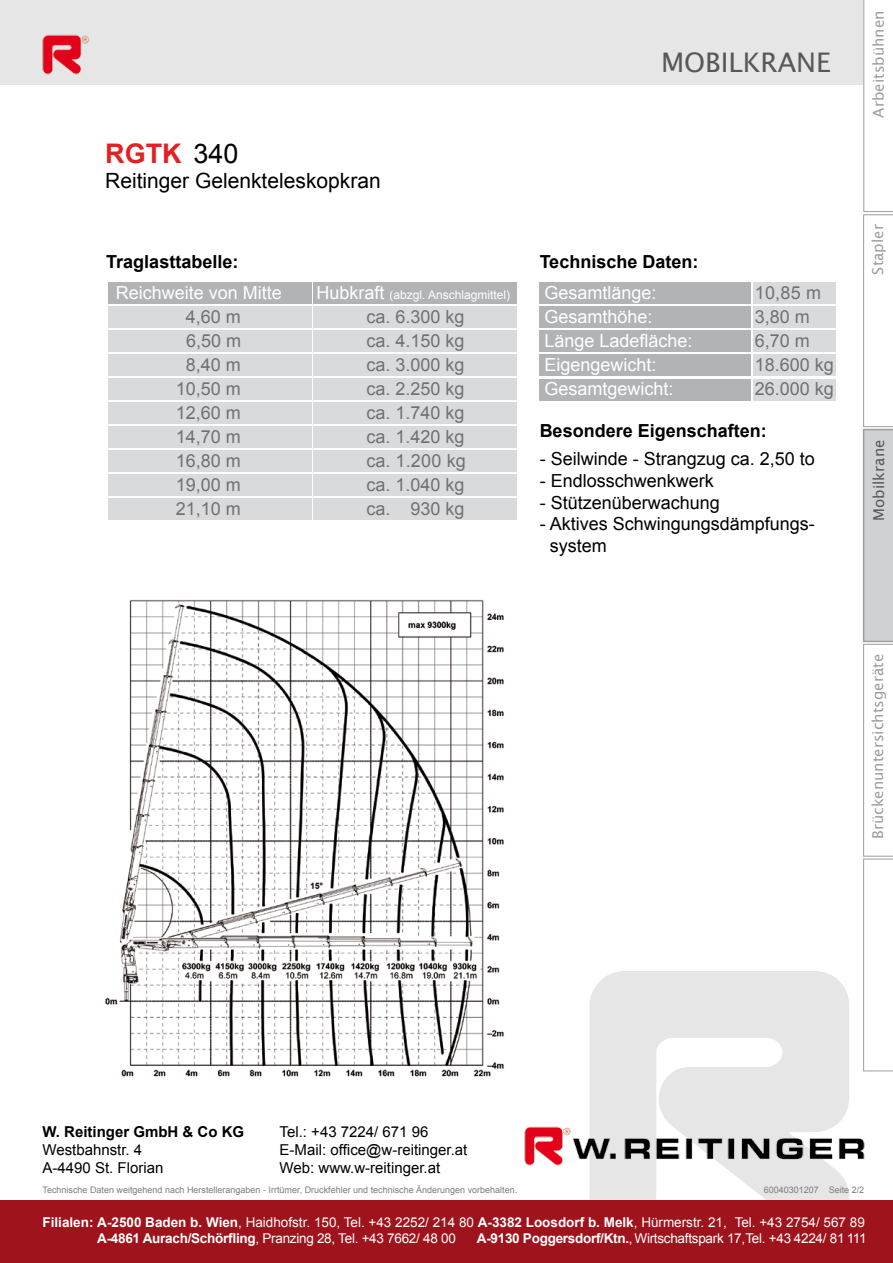
<style>
.page{position:relative;width:893px;height:1263px;background:#fff}
.page>*{position:absolute;margin:0;border:0;box-sizing:border-box;transform-origin:0 0}
.t1{font:27px "Lucida Sans";color:#58585a}
.t2{font:700 27px "Arial";color:#e32124}
.t3{font:21px "Arial";color:#000}
.t4{font:18px/24px "Arial";color:#707172;text-align:center}
.t5{font:18px/21.6px "Arial";color:#000}
.t6{font:18px/24px "Arial";color:#fff}
.t7{font:700 18px "Arial";color:#000}
.t8{font:15px/18px "Arial";color:#000}
.t9{font:15px "Lucida Sans";color:#9c9e9f}
.t10{font:700 15px "Arial";color:#000}
.t11{font:15px "Lucida Sans";color:#58585a}
.t12{font:13.5px/16.4px "Arial";color:#fff}
.t13{font:13.5px "Arial";letter-spacing:-.02em;color:#fff}
.t14{font:12px "Arial";color:#fff}
.t15{font:9px "Arial";color:#7b7c7e}
.s1{font-weight:400;color:#000}
.s2{font-size:18px}
.s3{font-weight:700}
</style>
<div class="page">
<svg style="left:589px;top:971px;width:260px;height:229px;fill:#e6e6e6"></svg>
<div style="left:0;top:1200px;width:893px;height:63px;background:#9f141c"></div>
<div style="left:0;top:0;width:863px;height:85px;background:#e6e6e6"></div>
<svg style="left:863px;top:0;width:30px;height:1071px"></svg>
<img style="left:42px;top:34px;width:47px;height:41px">
<img style="left:524px;top:1123px;width:341px;height:45px">
<div style="left:108px;top:282px;width:203px;height:22px;background:#b1b3b4"></div>
<div style="left:108px;top:306px;width:203px;height:22px;background:#d9dadb"></div>
<div style="left:108px;top:330px;width:203px;height:22px;background:#d9dadb"></div>
<div style="left:108px;top:354px;width:203px;height:22px;background:#d9dadb"></div>
<div style="left:108px;top:378px;width:203px;height:22px;background:#d9dadb"></div>
<div style="left:108px;top:402px;width:203px;height:22px;background:#d9dadb"></div>
<div style="left:313px;top:282px;width:203px;height:22px;background:#b1b3b4"></div>
<div style="left:313px;top:306px;width:203px;height:22px;background:#d9dadb"></div>
<div style="left:313px;top:330px;width:203px;height:22px;background:#d9dadb"></div>
<div style="left:313px;top:354px;width:203px;height:22px;background:#d9dadb"></div>
<div style="left:313px;top:378px;width:203px;height:22px;background:#d9dadb"></div>
<div style="left:313px;top:402px;width:203px;height:22px;background:#d9dadb"></div>
<div style="left:108px;top:426px;width:203px;height:22px;background:#d9dadb"></div>
<div style="left:108px;top:450px;width:203px;height:22px;background:#d9dadb"></div>
<div style="left:108px;top:474px;width:203px;height:22px;background:#d9dadb"></div>
<div style="left:313px;top:426px;width:203px;height:22px;background:#d9dadb"></div>
<div style="left:313px;top:450px;width:203px;height:22px;background:#d9dadb"></div>
<div style="left:313px;top:474px;width:203px;height:22px;background:#d9dadb"></div>
<div style="left:540px;top:282px;width:211px;height:22px;background:#b1b3b4"></div>
<div style="left:108px;top:498px;width:203px;height:22px;background:#d9dadb"></div>
<div style="left:313px;top:498px;width:203px;height:22px;background:#d9dadb"></div>
<div style="left:540px;top:306px;width:211px;height:22px;background:#b1b3b4"></div>
<div style="left:540px;top:330px;width:211px;height:22px;background:#b1b3b4"></div>
<div style="left:540px;top:354px;width:211px;height:22px;background:#b1b3b4"></div>
<div style="left:753px;top:282px;width:83px;height:22px;background:#d9dadb"></div>
<div style="left:753px;top:306px;width:83px;height:22px;background:#d9dadb"></div>
<div style="left:753px;top:330px;width:83px;height:22px;background:#d9dadb"></div>
<div style="left:753px;top:354px;width:83px;height:22px;background:#d9dadb"></div>
<div style="left:540px;top:379px;width:211px;height:22px;background:#b1b3b4"></div>
<div style="left:753px;top:379px;width:83px;height:22px;background:#d9dadb"></div>
<img style="left:105px;top:600px;width:399px;height:477px">
<h1 class="t2" style="left:105px;top:136px;width:135px">RGTK <span class="s1">340</span></h1>
<p class="t3" style="left:105px;top:167px;width:277px">Reitinger Gelenkteleskopkran</p>
<h1 class="t1" style="left:661px;top:47px;width:171px">MOBILKRANE</h1>
<p class="t7" style="left:106px;top:250px;width:134px">Traglasttabelle:</p>
<p class="t7" style="left:540px;top:250px;width:160px">Technische Daten:</p>
<p class="t6" style="left:116px;top:281px;width:168px">Reichweite von Mitte</p>
<p class="t4" style="left:176px;top:305px;width:67px">4,60 m<br>6,50 m<br>8,40 m<br>10,50 m<br>12,60 m<br>14,70 m<br>16,80 m<br>19,00 m<br>21,10 m</p>
<p class="t14" style="left:316px;top:287px;width:195px"><span class="s2">Hubkraft</span> (abzgl. Anschlagmittel)</p>
<p class="t4" style="left:366px;top:305px;width:101px;text-align:justify">ca. 6.300 kg ca. 4.150 kg ca. 3.000 kg ca. 2.250 kg ca. 1.740 kg ca. 1.420 kg ca. 1.200 kg ca. 1.040 kg ca. 930 kg</p>
<p class="t6" style="left:544px;top:281px;width:150px">Gesamtlänge:<br>Gesamthöhe:<br>Länge Ladefläche:<br>Eigengewicht:<br>Gesamtgewicht:</p>
<p class="t4" style="left:755px;top:281px;width:81px;text-align:left">10,85 m<br>3,80 m<br>6,70 m<br>18.600 kg<br>26.000 kg</p>
<p class="t7" style="left:540px;top:419px;width:229px">Besondere Eigenschaften:</p>
<p class="t5" style="left:540px;top:448px;width:277px">- Seilwinde - Strangzug ca. 2,50 to</p>
<p class="t5" style="left:540px;top:470px;width:176px">- Endlosschwenkwerk</p>
<p class="t5" style="left:540px;top:492px;width:182px">- Stützenüberwachung</p>
<p class="t5" style="left:550px;top:513px;width:267px;text-indent:-10px">- Aktives Schwingungsdämpfungs&shy;system</p>
<p class="t9" style="left:870px;top:118px;width:108px;rotate:-90deg">ARBEITSBÜHNEN</p>
<p class="t9" style="left:869px;top:275px;width:52px;rotate:-90deg">STAPLER</p>
<p class="t11" style="left:870px;top:521px;width:83px;rotate:-90deg">MOBILKRANE</p>
<p class="t9" style="left:869px;top:839px;width:187px;rotate:-90deg">BRÜCKENUNTERSICHTSGERÄTE</p>
<p class="t10" style="left:43px;top:1121px;width:203px">W. Reitinger GmbH &amp; Co KG</p>
<p class="t8" style="left:43px;top:1141px;width:122px">Westbahnstr. 4<br>A-4490 St. Florian</p>
<p class="t8" style="left:280px;top:1123px;width:189px">Tel.: +43 7224/ 671 96<br>E-Mail: office@w-reitinger.at<br>Web: www.w-reitinger.at</p>
<p class="t15" style="left:43px;top:1183px;width:476px">Technische Daten weitgehend nach Herstellerangaben - Irrtümer, Druckfehler und technische Änderungen vorbehalten.</p>
<p class="t15" style="left:764px;top:1183px;width:102px">60040301207 Seite 2/2</p>
<p class="t12" style="left:97px;top:1214px;width:769px;text-indent:-55px"><span class="s3">Filialen: A-2500 Baden b. Wien</span>, Haidhofstr. 150, Tel. +43 2252/ 214 80 <span class="s3">A-3382 Loosdorf b. Melk</span>, Hürmerstr. 21, Tel. +43 2754/ 567 89<br><span class="s3">A-4861 Aurach/Schörfling</span>, Pranzing 28, Tel. +43 7662/ 48 00</p>
<p class="t13" style="left:477px;top:1230px;width:391px"><span class="s3">A-9130 Poggersdorf/Ktn.</span>, Wirtschaftspark 17, Tel. +43 4224/ 81 111</p>
</div>
